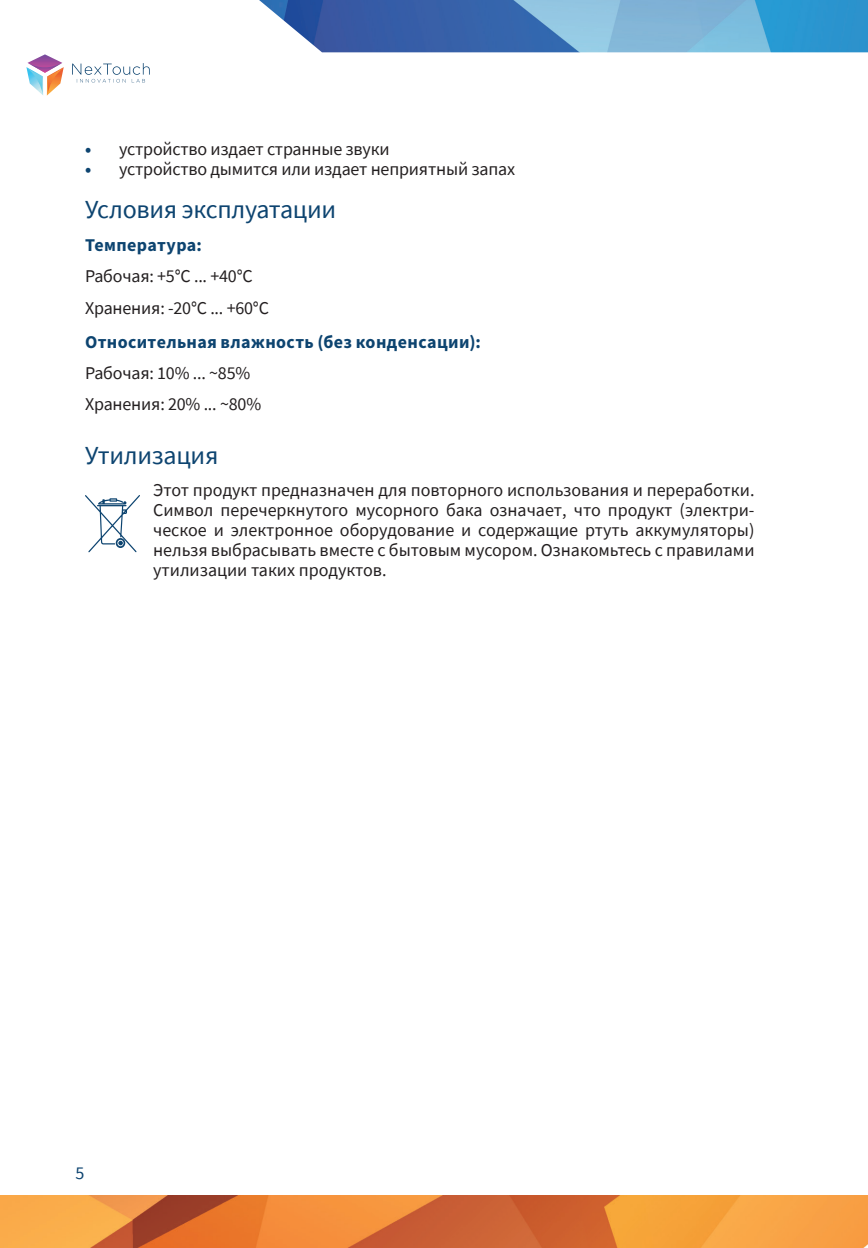
<style>
.page{position:relative;width:868px;height:1248px;background:#fff}
.page>*{position:absolute;margin:0;border:0;box-sizing:border-box;transform-origin:0 0}
.подзаголовок_синий_1{font:26px "Source Sans Pro";letter-spacing:-.01em;color:#0d4470}
.отбивка_и_выравниван{font:18px/20px "Source Sans Pro";letter-spacing:-.01em;color:#231f20;text-align:justify}
.основной_текст_9{font:18px "Source Sans Pro";letter-spacing:-.01em;color:#231f20}
.отбивки_по_4{font:700 18px "Source Sans Pro";letter-spacing:.02em;color:#0d4470}
.выделение_синее_9{font:700 18px "Source Sans Pro";letter-spacing:.02em;color:#0d4470}
.t1{font:18px "Source Sans Pro";color:#0d4470}
.s1{font-weight:700;color:#0d4470}
</style>
<div class="page">
<img style="left:28px;top:54px;width:34px;height:9px">
<img style="left:28px;top:63px;width:34px;height:10px">
<img style="left:47px;top:67px;width:17px;height:29px">
<img style="left:48px;top:68px;width:15px;height:27px">
<img style="left:26px;top:67px;width:17px;height:3px">
<img style="left:27px;top:68px;width:16px;height:27px">
<svg style="left:72px;top:63px;width:78px;height:20px"></svg>
<img style="left:259px;top:0;width:608px;height:52px">
<img style="left:0;top:1195px;width:867px;height:52px">
<svg style="left:85px;top:495px;width:55px;height:57px"></svg>
<p class="отбивка_и_выравниван" style="left:85px;top:139px;width:306px"><span class="s1">•</span> устройство издает странные звуки</p>
<p class="отбивка_и_выравниван" style="left:85px;top:159px;width:431px"><span class="s1">•</span> устройство дымится или издает неприятный запах</p>
<p class="подзаголовок_синий_1" style="left:85px;top:193px;width:253px">Условия эксплуатации</p>
<p class="выделение_синее_9" style="left:85px;top:233px;width:118px">Температура:</p>
<p class="основной_текст_9" style="left:85px;top:265px;width:169px">Рабочая: +5°C ... +40°C</p>
<p class="основной_текст_9" style="left:85px;top:296px;width:185px">Хранения: -20°C ... +60°C</p>
<p class="отбивки_по_4" style="left:85px;top:329px;width:397px">Относительная влажность (без конденсации):</p>
<p class="основной_текст_9" style="left:85px;top:361px;width:167px">Рабочая: 10% ... ~85%</p>
<p class="основной_текст_9" style="left:85px;top:393px;width:177px">Хранения: 20% ... ~80%</p>
<p class="подзаголовок_синий_1" style="left:85px;top:439px;width:135px">Утилизация</p>
<p class="отбивка_и_выравниван" style="left:153px;top:479px;width:602px">Этот продукт предназначен для повторного использования и переработки.<br>Символ перечеркнутого мусорного бака означает, что продукт (электри&shy;ческое и электронное оборудование и содержащие ртуть аккумуляторы) нельзя выбрасывать вместе с бытовым мусором. Ознакомьтесь с правилами утилизации таких продуктов.</p>
<p class="t1" style="left:75px;top:1160px;width:10px">5</p>
</div>
